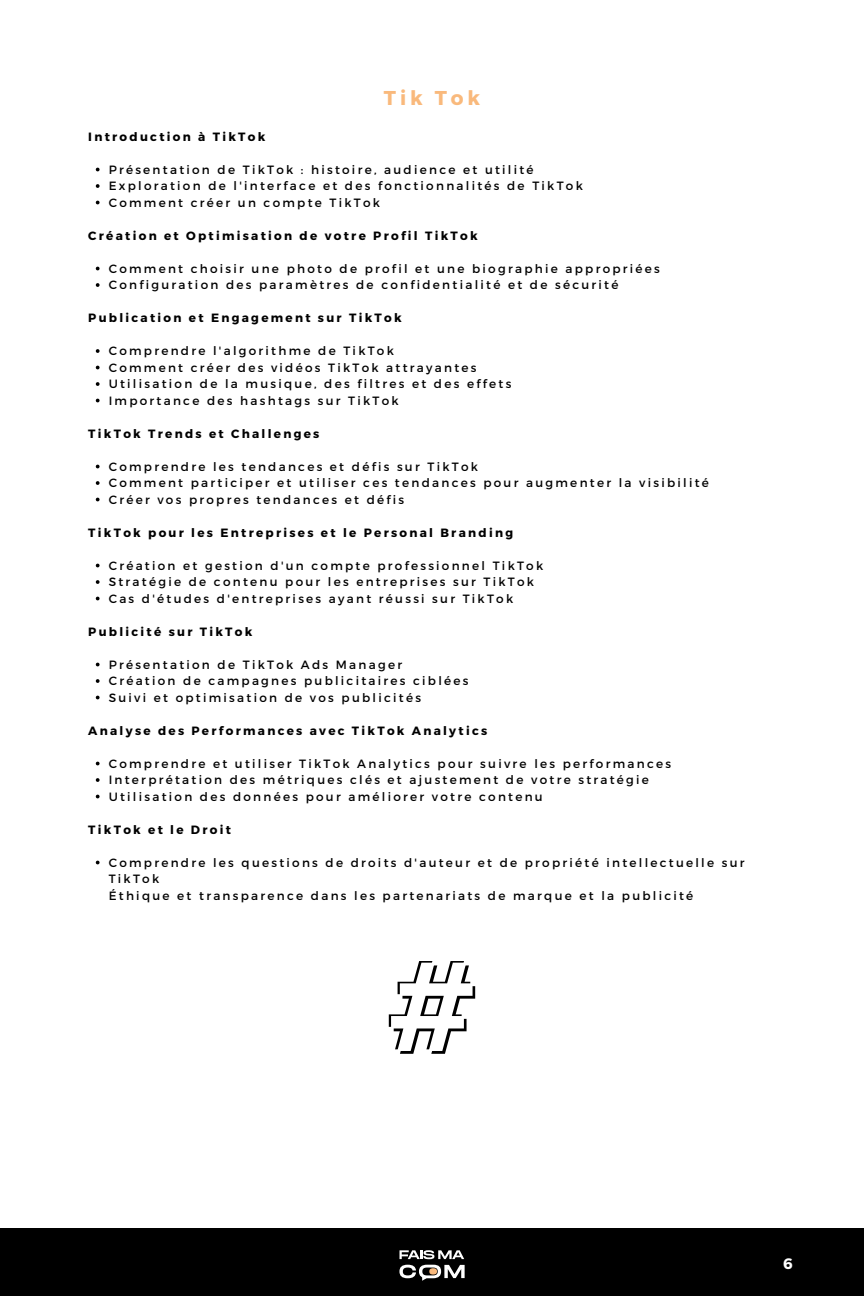
<style>
.page{position:relative;width:864px;height:1296px;background:#fff}
.page>*{position:absolute;margin:0;border:0;box-sizing:border-box;transform-origin:0 0}
.t1{font:700 20px "Montserrat";letter-spacing:.19em;color:#f9b97c}
.t2{font:700 15.1px "Montserrat";color:#fff}
.t3{font:12px/16.5px "Montserrat";letter-spacing:.19em;color:#000}
.t4{font:700 12px "Montserrat";letter-spacing:.19em;color:#000}
</style>
<div class="page">
<svg style="left:96px;top:168px;width:4px;height:3px"></svg>
<svg style="left:96px;top:184px;width:4px;height:4px"></svg>
<svg style="left:96px;top:201px;width:4px;height:3px"></svg>
<svg style="left:96px;top:267px;width:4px;height:3px"></svg>
<svg style="left:96px;top:283px;width:4px;height:4px"></svg>
<svg style="left:96px;top:349px;width:4px;height:4px"></svg>
<svg style="left:96px;top:366px;width:4px;height:3px"></svg>
<svg style="left:96px;top:382px;width:4px;height:4px"></svg>
<svg style="left:96px;top:399px;width:4px;height:3px"></svg>
<svg style="left:96px;top:465px;width:4px;height:3px"></svg>
<svg style="left:96px;top:481px;width:4px;height:4px"></svg>
<svg style="left:96px;top:498px;width:4px;height:3px"></svg>
<svg style="left:96px;top:564px;width:4px;height:3px"></svg>
<svg style="left:96px;top:580px;width:4px;height:4px"></svg>
<svg style="left:96px;top:597px;width:4px;height:3px"></svg>
<svg style="left:96px;top:663px;width:4px;height:3px"></svg>
<svg style="left:96px;top:679px;width:4px;height:4px"></svg>
<svg style="left:96px;top:696px;width:4px;height:3px"></svg>
<svg style="left:96px;top:762px;width:4px;height:3px"></svg>
<svg style="left:96px;top:778px;width:4px;height:4px"></svg>
<svg style="left:96px;top:795px;width:4px;height:3px"></svg>
<svg style="left:96px;top:861px;width:4px;height:3px"></svg>
<svg style="left:389px;top:961px;width:86px;height:93px"></svg>
<div style="left:0;top:1229px;width:864px;height:67px;background:#000"></div>
<svg style="left:399px;top:1265px;width:66px;height:16px"></svg>
<svg style="left:400px;top:1250px;width:64px;height:9px"></svg>
<p class="t1" style="left:384px;top:85px;width:98px">Tik Tok</p>
<p class="t4" style="left:88px;top:129px;width:179px">Introduction à TikTok</p>
<p class="t3" style="left:109px;top:161px;width:427px">Présentation de TikTok : histoire, audience et utilité</p>
<p class="t3" style="left:109px;top:177px;width:476px">Exploration de l'interface et des fonctionnalités de TikTok</p>
<p class="t3" style="left:109px;top:194px;width:273px">Comment créer un compte TikTok</p>
<p class="t4" style="left:88px;top:228px;width:391px">Création et Optimisation de votre Profil TikTok</p>
<p class="t3" style="left:109px;top:260px;width:553px">Comment choisir une photo de profil et une biographie appropriées</p>
<p class="t3" style="left:109px;top:276px;width:511px">Configuration des paramètres de confidentialité et de sécurité</p>
<p class="t4" style="left:88px;top:310px;width:315px">Publication et Engagement sur TikTok</p>
<p class="t3" style="left:109px;top:342px;width:287px">Comprendre l'algorithme de TikTok</p>
<p class="t3" style="left:109px;top:359px;width:369px">Comment créer des vidéos TikTok attrayantes</p>
<p class="t3" style="left:109px;top:375px;width:404px">Utilisation de la musique, des filtres et des effets</p>
<p class="t3" style="left:109px;top:392px;width:291px">Importance des hashtags sur TikTok</p>
<p class="t4" style="left:88px;top:426px;width:233px">TikTok Trends et Challenges</p>
<p class="t3" style="left:109px;top:458px;width:371px">Comprendre les tendances et défis sur TikTok</p>
<p class="t3" style="left:109px;top:474px;width:602px">Comment participer et utiliser ces tendances pour augmenter la visibilité</p>
<p class="t3" style="left:109px;top:491px;width:297px">Créer vos propres tendances et défis</p>
<p class="t4" style="left:88px;top:525px;width:426px">TikTok pour les Entreprises et le Personal Branding</p>
<p class="t3" style="left:109px;top:557px;width:436px">Création et gestion d'un compte professionnel TikTok</p>
<p class="t3" style="left:109px;top:573px;width:427px">Stratégie de contenu pour les entreprises sur TikTok</p>
<p class="t3" style="left:109px;top:590px;width:406px">Cas d'études d'entreprises ayant réussi sur TikTok</p>
<p class="t4" style="left:88px;top:624px;width:166px">Publicité sur TikTok</p>
<p class="t3" style="left:109px;top:656px;width:295px">Présentation de TikTok Ads Manager</p>
<p class="t3" style="left:109px;top:672px;width:361px">Création de campagnes publicitaires ciblées</p>
<p class="t3" style="left:109px;top:689px;width:314px">Suivi et optimisation de vos publicités</p>
<p class="t4" style="left:88px;top:723px;width:400px">Analyse des Performances avec TikTok Analytics</p>
<p class="t3" style="left:109px;top:755px;width:564px">Comprendre et utiliser TikTok Analytics pour suivre les performances</p>
<p class="t3" style="left:109px;top:771px;width:542px">Interprétation des métriques clés et ajustement de votre stratégie</p>
<p class="t3" style="left:109px;top:788px;width:436px">Utilisation des données pour améliorer votre contenu</p>
<p class="t4" style="left:88px;top:822px;width:144px">TikTok et le Droit</p>
<p class="t3" style="left:109px;top:854px;width:637px">Comprendre les questions de droits d'auteur et de propriété intellectuelle sur<br>TikTok</p>
<p class="t3" style="left:109px;top:887px;width:586px">Éthique et transparence dans les partenariats de marque et la publicité</p>
<p class="t2" style="left:783px;top:1254px;width:11px">6</p>
</div>
